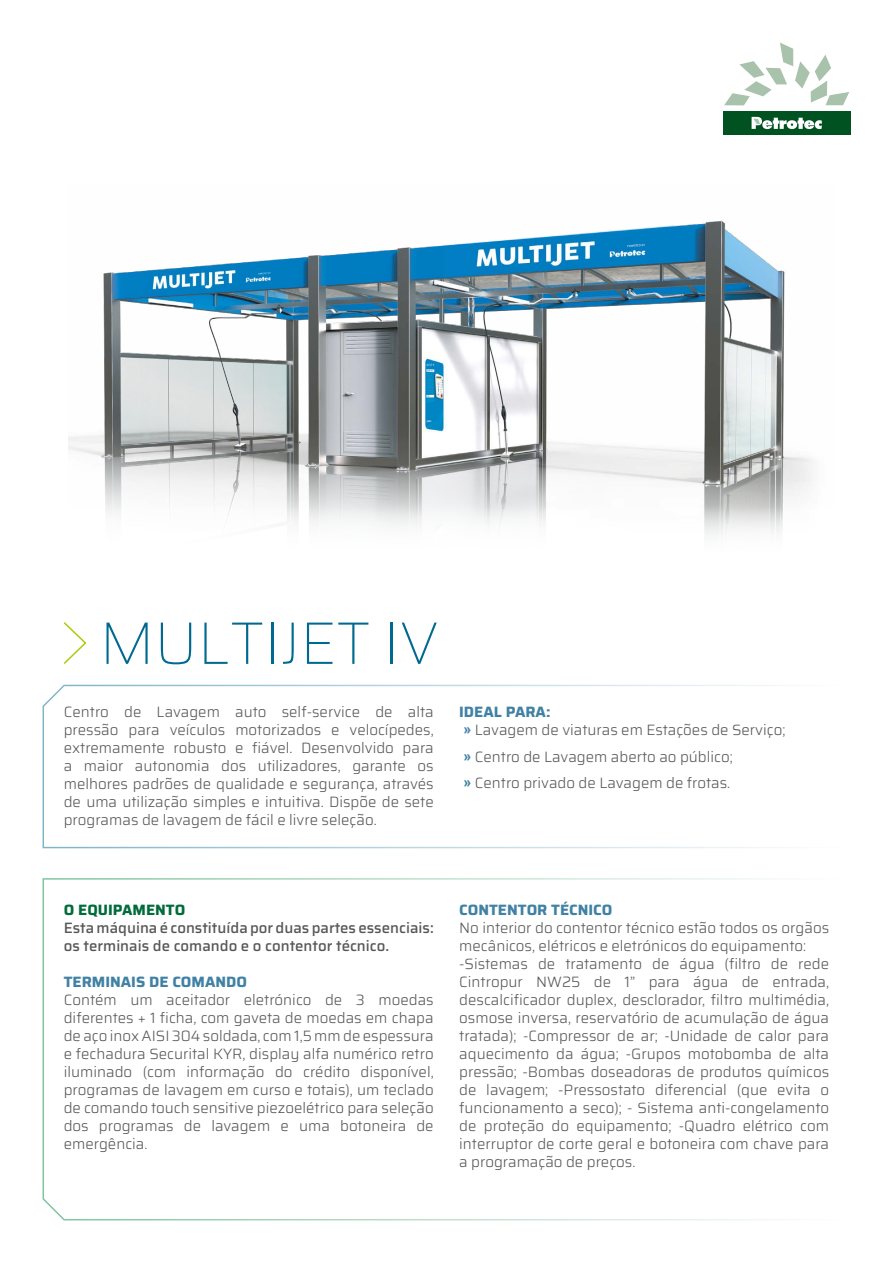
<style>
.page{position:relative;width:893px;height:1263px;background:#fff}
.page>*{position:absolute;margin:0;border:0;box-sizing:border-box;transform-origin:0 0}
.t1{font:100 60px "Saira";color:#006990}
.t2{font:300 15px/18px "Saira";color:#575756}
.t3{font:500 15px/18px "Saira";color:#575756}
.t4{font:700 15px "Saira";color:#4181a4}
.t5{font:700 15px "Saira";color:#006b3b}
.s1{font-weight:700;color:#4181a4}
</style>
<div class="page">
<img style="left:68px;top:220px;width:745px;height:315px">
<svg style="left:42px;top:684px;width:742px;height:165px"></svg>
<svg style="left:42px;top:878px;width:743px;height:343px"></svg>
<svg style="left:63px;top:622px;width:23px;height:42px"></svg>
<div style="left:723px;top:111px;width:127px;height:23px;background:#005321"></div>
<svg style="left:752px;top:117px;width:70px;height:12px"></svg>
<svg style="left:724px;top:43px;width:125px;height:62px"></svg>
<h1 class="t1" style="left:100px;top:599px;width:341px">MULTIJET IV</h1>
<p class="t2" style="left:64px;top:703px;width:371px;text-align:justify">Centro de Lavagem auto self-service de alta pressão para veículos motorizados e velocípedes, extremamente robusto e fiável. Desenvolvido para a maior autonomia dos utilizadores, garante os melhores padrões de qualidade e segurança, através de uma utilização simples e intuitiva. Dispõe de sete programas de lavagem de fácil e livre seleção.</p>
<p class="t2" style="left:459px;top:703px;width:328px"><span class="s1">IDEAL PARA:<br>»</span> Lavagem de viaturas em Estações de Serviço;</p>
<p class="t2" style="left:463px;top:743px;width:271px;line-height:26.5px"><span class="s1">»</span> Centro de Lavagem aberto ao público; <span class="s1">»</span> Centro privado de Lavagem de frotas.</p>
<p class="t5" style="left:64px;top:898px;width:123px">O EQUIPAMENTO</p>
<p class="t3" style="left:64px;top:919px;width:371px">Esta máquina é constituída por duas partes essenciais: os terminais de comando e o contentor técnico.</p>
<p class="t4" style="left:64px;top:970px;width:185px">TERMINAIS DE COMANDO</p>
<p class="t2" style="left:64px;top:991px;width:371px;text-align:justify">Contém um aceitador eletrónico de 3 moedas diferentes + 1 ficha, com gaveta de moedas em chapa de aço inox AISI 304 soldada, com 1,5 mm de espessura e fechadura Securital KYR, display alfa numérico retro iluminado (com informação do crédito disponível, programas de lavagem em curso e totais), um teclado de comando touch sensitive piezoelétrico para seleção dos programas de lavagem e uma botoneira de emergência.</p>
<p class="t4" style="left:459px;top:898px;width:155px">CONTENTOR TÉCNICO</p>
<p class="t2" style="left:459px;top:919px;width:371px">No interior do contentor técnico estão todos os orgãos mecânicos, elétricos e eletrónicos do equipamento: -Sistemas de tratamento de água (filtro de rede Cintropur NW25 de 1” para água de entrada, descalcificador duplex, desclorador, filtro multimédia, osmose inversa, reservatório de acumulação de água tratada); -Compressor de ar; -Unidade de calor para aquecimento da água; -Grupos motobomba de alta pressão; -Bombas doseadoras de produtos químicos de lavagem; -Pressostato diferencial (que evita o funcionamento a seco); - Sistema anti-congelamento de proteção do equipamento; -Quadro elétrico com interruptor de corte geral e botoneira com chave para a programação de preços.</p>
</div>
